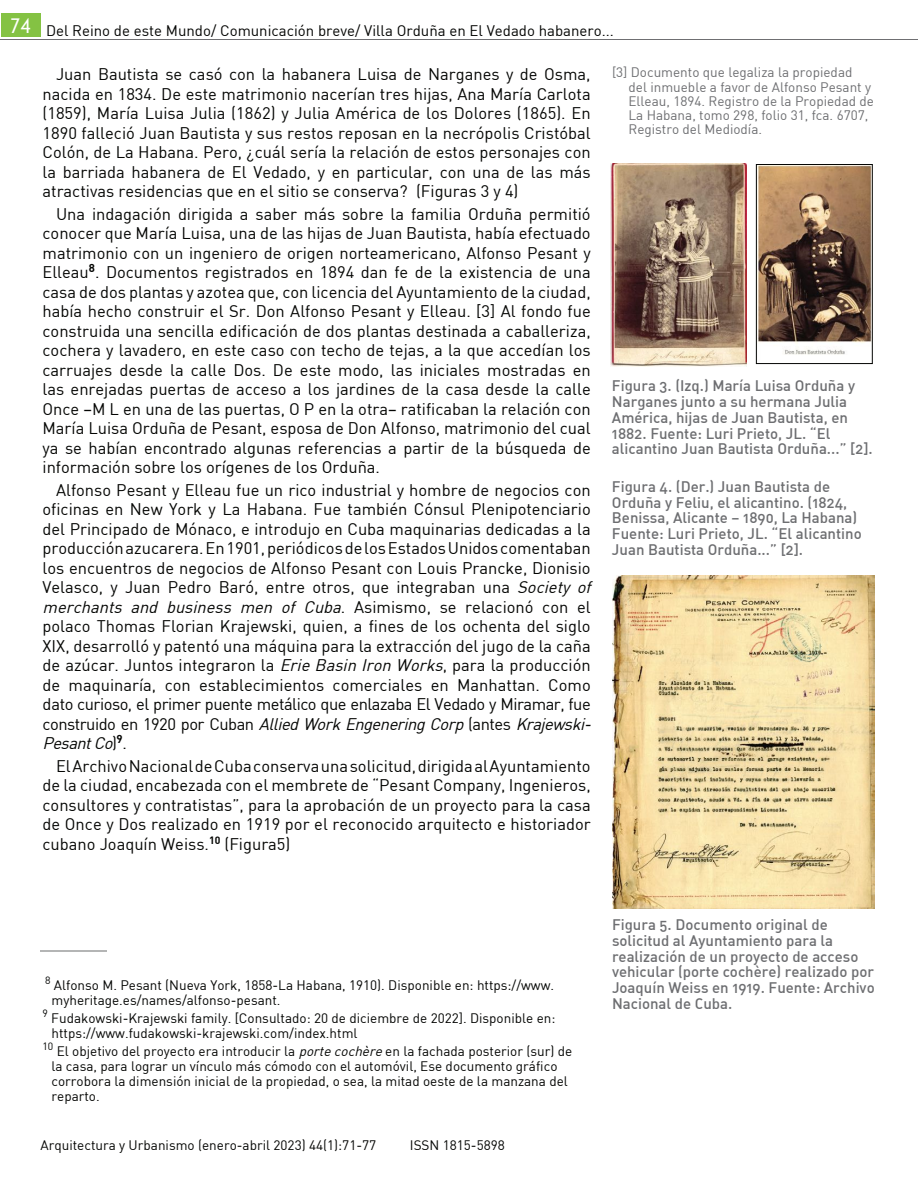
<style>
.page{position:relative;width:918px;height:1188px;background:#fff}
.page>*{position:absolute;margin:0;border:0;box-sizing:border-box;transform-origin:0 0}
.t1{font:300 19.5px "DIN Neuzeit Grotesk";color:#fff}
.t2{font:16.5px/19.5px "DIN";color:#040503;text-align:justify}
.t3{font:15px/15.8px "DIN Medium Alternate";color:#6d6e71}
.t4{font:15px "DIN";color:#040503}
.t5{font:13.5px/15px "DIN";color:#040503}
.t6{font:13.5px/14.2px "DIN";color:#6d6e71}
.s1{font-style:italic}
</style>
<div class="page">
<div style="left:1px;top:14px;width:39px;height:23px;background:#84c243"></div>
<hr style="left:0;top:40px;width:918px;height:1px;background:#6f6f72">
<img style="left:611px;top:164px;width:136px;height:202px">
<img style="left:758px;top:166px;width:113px;height:189px">
<div style="left:756px;top:164px;width:117px;height:200px;border:1px solid #040503"></div>
<hr style="left:40px;top:951px;width:67px;height:1px;background:#b4b5b5">
<img style="left:612px;top:575px;width:263px;height:333px">
<p class="t1" style="left:11px;top:14px;width:22px">74</p>
<p class="t4" style="left:46px;top:21px;width:569px">Del Reino de este Mundo/ Comunicación breve/ Villa Orduña en El Vedado habanero...</p>
<p class="t2" style="left:43px;top:64px;width:550px;text-indent:13px">Juan Bautista se casó con la habanera Luisa de Narganes y de Osma, nacida en 1834. De este matrimonio nacerían tres hijas, Ana María Carlota (1859), María Luisa Julia (1862) y Julia América de los Dolores (1865). En 1890 falleció Juan Bautista y sus restos reposan en la necrópolis Cristóbal Colón, de La Habana. Pero, ¿cuál sería la relación de estos personajes con la barriada habanera de El Vedado, y en particular, con una de las más atractivas residencias que en el sitio se conserva? (Figuras 3 y 4)</p>
<p class="t2" style="left:43px;top:204px;width:550px;text-indent:13px">Una indagación dirigida a saber más sobre la familia Orduña permitió conocer que María Luisa, una de las hijas de Juan Bautista, había efectuado matrimonio con un ingeniero de origen norteamericano, Alfonso Pesant y Elleau<sup>8</sup>. Documentos registrados en 1894 dan fe de la existencia de una casa de dos plantas y azotea que, con licencia del Ayuntamiento de la ciudad, había hecho construir el Sr. Don Alfonso Pesant y Elleau. [3] Al fondo fue construida una sencilla edificación de dos plantas destinada a caballeriza, cochera y lavadero, en este caso con techo de tejas, a la que accedían los carruajes desde la calle Dos. De este modo, las iniciales mostradas en las enrejadas puertas de acceso a los jardines de la casa desde la calle Once –M L en una de las puertas, O P en la otra– ratificaban la relación con María Luisa Orduña de Pesant, esposa de Don Alfonso, matrimonio del cual ya se habían encontrado algunas referencias a partir de la búsqueda de información sobre los orígenes de los Orduña.</p>
<p class="t2" style="left:43px;top:480px;width:554px;text-align:left;text-indent:14px">Alfonso Pesant y Elleau fue un rico industrial y hombre de negocios con oficinas en New York y La Habana. Fue también Cónsul Plenipotenciario del Principado de Mónaco, e introdujo en Cuba maquinarias dedicadas a la producción azucarera. En 1901, periódicos de los Estados Unidos comentaban los encuentros de negocios de Alfonso Pesant con Louis Prancke, Dionisio Velasco, y Juan Pedro Baró, entre otros, que integraban una <span class="s1">Society of merchants and business men of Cuba</span>. As i m i s m o , s e re la c i o n ó c o n e l polaco Thomas Florian Krajewski, quien, a fines de los ochenta del siglo XIX, desarrolló y patentó una máquina para la extracción del jugo de la caña de azúcar. Juntos integraron la <span class="s1">Erie Basin Iron Works</span>, para la producción de maquinaría, con establecimientos comerciales en Manhattan. Como dato curioso, el primer puente metálico que enlazaba El Vedado y Miramar, fue c o n s t r u i d o e n 1 9 2 0 p o r C u b a n <span class="s1">AlliedWorkEngeneringCorp</span>( a n t e s <span class="s1">Krajewski-PesantCo</span>) <sup>9</sup> .</p>
<p class="t2" style="left:43px;top:756px;width:550px;text-indent:13px">El Archivo Nacional de Cuba conserva una solicitud, dirigida al Ayuntamiento de la ciudad, encabezada con el membrete de “Pesant Company, Ingenieros, consultores y contratistas”, para la aprobación de un proyecto para la casa de Once y Dos realizado en 1919 por el reconocido arquitecto e historiador cubano Joaquín Weiss.<sup>10</sup> (Figura5)</p>
<p class="t6" style="left:628px;top:65px;width:247px;text-indent:-16px">[3] Documento que legaliza la propiedad del inmueble a favor de Alfonso Pesant y Elleau, 1894. Registro de la Propiedad de La Habana, tomo 298, folio 31, fca. 6707, Registro del Mediodía.</p>
<p class="t3" style="left:612px;top:377px;width:262px">Figura 3. (Izq.) María Luisa Orduña y Narganes junto a su hermana Julia América, hijas de Juan Bautista, en 1882. Fuente: Luri Prieto, JL. “El alicantino Juan Bautista Orduña...” [2].</p>
<p class="t3" style="left:612px;top:478px;width:251px">Figura 4. (Der.) Juan Bautista de Orduña y Feliu, el alicantino. (1824, Benissa, Alicante – 1890, La Habana)<br>Fuente: Luri Prieto, JL. “El alicantino Juan Bautista Orduña...” [2].</p>
<p class="t5" style="left:52px;top:977px;width:504px;text-indent:-6px"><sup>8</sup> Alfonso M. Pesant (Nueva York, 1858-La Habana, 1910). Disponible en: https://www. myheritage.es/names/alfonso-pesant.</p>
<p class="t5" style="left:52px;top:1010px;width:505px;text-indent:-9px"><sup>9</sup> Fudakowski-Krajewski family. [Consultado: 20 de diciembre de 2022]. Disponible en: https://www.fudakowski-krajewski.com/index.html</p>
<p class="t5" style="left:52px;top:1043px;width:522px;text-indent:-9px"><sup>10</sup> El objetivo del proyecto era introducir la <span class="s1">porte cochère</span> en la fachada posterior (sur) de la casa, para lograr un vínculo más cómodo con el automóvil, Ese documento gráfico corrobora la dimensión inicial de la propiedad, o sea, la mitad oeste de la manzana del reparto.</p>
<p class="t5" style="left:40px;top:1138px;width:337px">Arquitectura y Urbanismo (enero-abril 2023) 44(1):71-77</p>
<p class="t5" style="left:410px;top:1138px;width:97px">ISSN 1815-5898</p>
<p class="t3" style="left:612px;top:916px;width:264px">Figura 5. Documento original de solicitud al Ayuntamiento para la realización de un proyecto de acceso vehicular (porte cochère) realizado por Joaquín Weiss en 1919. Fuente: Archivo Nacional de Cuba.</p>
</div>
